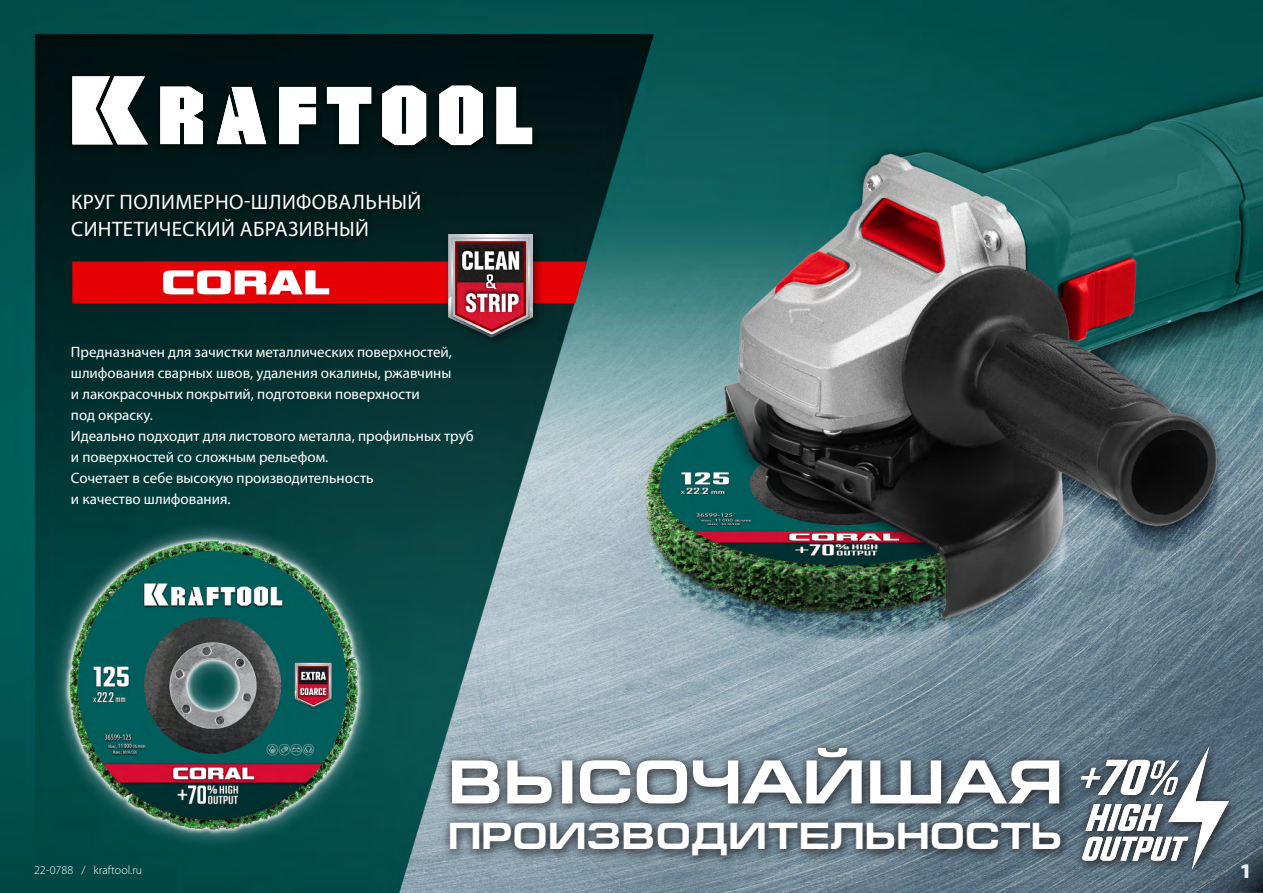
<style>
.page{position:relative;width:1263px;height:893px;background:#fff}
.page>*{position:absolute;margin:0;border:0;box-sizing:border-box;transform-origin:0 0}
.t1{font:700 61.95px "Europe Ext";color:#fff}
.t2{font:700 38.25px "Europe Ext";letter-spacing:.005em;color:#fff}
.t3{font:21px/27px "Myriad Pro";letter-spacing:.02em;color:#fff}
.t4{font:900 21px "Myriad Pro";color:#edeeef}
.t5{font:15px/21px "Myriad Pro";color:#fff}
.t6{font:300 12px "Myriad Pro";letter-spacing:.005em;color:#fff}
</style>
<div class="page">
<img style="left:0;top:0;width:1263px;height:893px">
<div style="left:65px;top:186px;width:362px;height:58px;background:#001a1a"></div>
<div style="left:65px;top:70px;width:474px;height:84px;background:#001313"></div>
<svg style="left:217px;top:87px;width:49px;height:57px"></svg>
<svg style="left:279px;top:87px;width:37px;height:57px"></svg>
<svg style="left:327px;top:87px;width:44px;height:57px"></svg>
<svg style="left:496px;top:87px;width:36px;height:57px"></svg>
<svg style="left:160px;top:87px;width:43px;height:57px;background:#e6e7e7"></svg>
<svg style="left:382px;top:86px;width:44px;height:59px;background:#dcdede"></svg>
<svg style="left:439px;top:86px;width:44px;height:59px;background:#dbdddd"></svg>
<svg style="left:72px;top:76px;width:76px;height:68px"></svg>
<div style="left:443px;top:742px;width:629px;height:127px;background:#000;opacity:.45"></div>
<div style="left:440px;top:739px;width:630px;height:126px;background:#241f21;opacity:.75"></div>
<img style="left:1179px;top:809px;width:84px;height:84px">
<svg style="left:72px;top:261px;width:515px;height:42px;background:#e4272b"></svg>
<div style="left:1076px;top:742px;width:164px;height:138px;background:#000;opacity:.45"></div>
<div style="left:1072px;top:739px;width:165px;height:138px;background:#241f21;opacity:.75"></div>
<svg style="left:1081px;top:747px;width:148px;height:123px"></svg>
<div style="left:442px;top:228px;width:103px;height:120px;background:#000;opacity:.45"></div>
<img style="left:449px;top:234px;width:84px;height:103px">
<h3 class="t3" style="left:71px;top:188px;width:352px">КРУГ ПОЛИМЕРНО-ШЛИФОВАЛЬНЫЙ<br>СИНТЕТИЧЕСКИЙ АБРАЗИВНЫЙ</h3>
<p class="t5" style="left:71px;top:341px;width:404px">Предназначен для зачистки металлических поверхностей, шлифования сварных швов, удаления окалины, ржавчины<br>и лакокрасочных покрытий, подготовки поверхности<br>под окраску.<br>Идеально подходит для листового металла, профильных труб и поверхностей со сложным рельефом.<br>Сочетает в себе высокую производительность<br>и качество шлифования.</p>
<h1 class="t1" style="left:448px;top:748px;width:615px">ВЫСОЧАЙШАЯ</h1>
<h2 class="t2" style="left:448px;top:815px;width:615px">ПРОИЗВОДИТЕЛЬНОСТЬ</h2>
<p class="t6" style="left:34px;top:862px;width:110px">22-0788 / kraftool.ru</p>
<h3 class="t4" style="left:1240px;top:856px;width:14px">1</h3>
</div>
